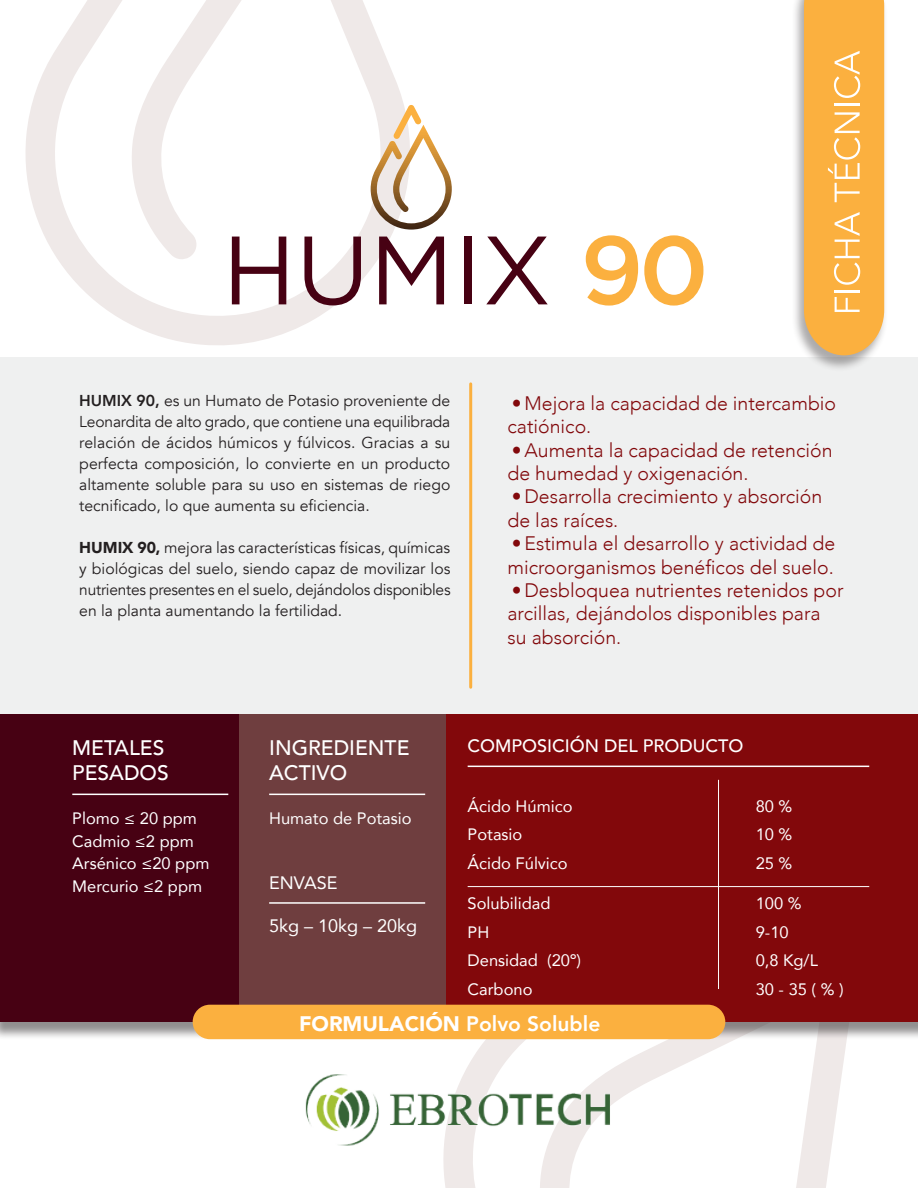
<style>
.page{position:relative;width:918px;height:1188px;background:#fff}
.page>*{position:absolute;margin:0;border:0;box-sizing:border-box;transform-origin:0 0}
.t1{font:500 21px "Avenir";color:#fff}
.t2{font:800 21px "Avenir";color:#fff}
.t3{font:300 19.5px/23.4px "Avenir";color:#82080b}
.t4{font:500 18px "Avenir";color:#fff}
.t5{font:18px "Avenir";color:#fff}
.t6{font:16.5px "Avenir";color:#fff}
.t7{font:15.75px/21px "Avenir";color:#231f20;text-align:justify}
.s1{font-weight:800}
.s2{font-weight:900}
</style>
<div class="page">
<svg style="left:443px;top:1041px;width:404px;height:147px"></svg>
<div style="left:0;top:716px;width:918px;height:325px;background:#231f20;opacity:.5"></div>
<div style="left:442px;top:714px;width:476px;height:308px;background:#82080b"></div>
<div style="left:0;top:714px;width:239px;height:308px;background:#470113"></div>
<div style="left:239px;top:714px;width:207px;height:308px;background:#6f3e3f"></div>
<div style="left:0;top:357px;width:918px;height:357px;background:#eff0f0"></div>
<svg style="left:25px;top:0;width:379px;height:345px"></svg>
<div style="left:193px;top:1005px;width:532px;height:34px;background:#fbb03f;border-radius:17px"></div>
<div style="left:791px;top:0;width:97px;height:372px;background:#231f20;opacity:.38"></div>
<svg style="left:232px;top:237px;width:54px;height:67px"></svg>
<svg style="left:304px;top:237px;width:57px;height:68px"></svg>
<svg style="left:379px;top:237px;width:65px;height:67px"></svg>
<div style="left:464px;top:237px;width:8px;height:67px;background:#470113"></div>
<svg style="left:486px;top:237px;width:62px;height:67px"></svg>
<svg style="left:586px;top:235px;width:52px;height:71px"></svg>
<svg style="left:644px;top:235px;width:59px;height:71px"></svg>
<svg style="left:371px;top:105px;width:81px;height:125px"></svg>
<svg style="left:804px;top:0;width:80px;height:355px;background:#fab54d"></svg>
<hr style="left:469px;top:384px;width:3px;height:303px;background:#fbb03f">
<hr style="left:72px;top:794px;width:156px;height:1px;background:#fff">
<hr style="left:269px;top:794px;width:156px;height:1px;background:#fff">
<hr style="left:468px;top:766px;width:401px;height:1px;background:#fff">
<hr style="left:269px;top:902px;width:156px;height:2px;background:#fff">
<hr style="left:718px;top:780px;width:1px;height:209px;background:#fff">
<img style="left:305px;top:1045px;width:363px;height:119px">
<hr style="left:468px;top:886px;width:401px;height:1px;background:#fff">
<p class="t7" style="left:79px;top:390px;width:373px"><span class="s1">HUMIX 90,</span> es un Humato de Potasio proveniente de Leonardita de alto grado, que contiene una equilibrada relación de ácidos húmicos y fúlvicos. Gracias a su perfecta composición, lo convierte en un producto altamente soluble para su uso en sistemas de riego tecnificado, lo que aumenta su eficiencia.</p>
<p class="t7" style="left:79px;top:537px;width:373px"><span class="s2">HUMIX 90,</span> mejora las características físicas, químicas y biológicas del suelo, siendo capaz de movilizar los nutrientes presentes en el suelo, dejándolos disponibles en la planta aumentando la fertilidad.</p>
<p class="t3" style="left:508px;top:391px;width:330px">• Mejora la capacidad de intercambio catiónico.</p>
<p class="t3" style="left:508px;top:438px;width:327px">•Aumenta la capacidad de retención de humedad y oxigenación.</p>
<p class="t3" style="left:508px;top:485px;width:316px">• Desarrolla crecimiento y absorción de las raíces.</p>
<p class="t3" style="left:508px;top:532px;width:329px">• Estimula el desarrollo y actividad de microorganismos benéficos del suelo.</p>
<p class="t3" style="left:508px;top:579px;width:338px">• Desbloquea nutrientes retenidos por arcillas, dejándolos disponibles para su absorción.</p>
<p class="t1" style="left:72px;top:729px;width:94px">METALES</p>
<p class="t1" style="left:72px;top:755px;width:98px">PESADOS</p>
<p class="t6" style="left:72px;top:805px;width:126px">Plomo ≤ 20 ppm</p>
<p class="t6" style="left:72px;top:828px;width:123px">Cadmio ≤2 ppm</p>
<p class="t6" style="left:72px;top:850px;width:139px">Arsénico ≤20 ppm</p>
<p class="t6" style="left:72px;top:873px;width:131px">Mercurio ≤2 ppm</p>
<p class="t1" style="left:269px;top:729px;width:142px">INGREDIENTE</p>
<p class="t1" style="left:269px;top:755px;width:80px">ACTIVO</p>
<p class="t6" style="left:269px;top:805px;width:144px">Humato de Potasio</p>
<p class="t5" style="left:269px;top:868px;width:70px">ENVASE</p>
<p class="t5" style="left:269px;top:911px;width:150px">5kg – 10kg – 20kg</p>
<p class="t4" style="left:468px;top:730px;width:277px">COMPOSICIÓN DEL PRODUCTO</p>
<p class="t6" style="left:468px;top:793px;width:106px">Ácido Húmico</p>
<p class="t6" style="left:756px;top:793px;width:38px">80 %</p>
<p class="t6" style="left:468px;top:821px;width:56px">Potasio</p>
<p class="t6" style="left:756px;top:821px;width:38px">10 %</p>
<p class="t6" style="left:468px;top:850px;width:101px">Ácido Fúlvico</p>
<p class="t6" style="left:756px;top:850px;width:38px">25 %</p>
<p class="t6" style="left:468px;top:890px;width:84px">Solubilidad</p>
<p class="t6" style="left:756px;top:890px;width:47px">100 %</p>
<p class="t6" style="left:468px;top:919px;width:23px">PH</p>
<p class="t6" style="left:756px;top:919px;width:35px">9-10</p>
<p class="t6" style="left:468px;top:947px;width:115px">Densidad (20º)</p>
<p class="t6" style="left:756px;top:947px;width:64px">0,8 Kg/L</p>
<p class="t6" style="left:468px;top:976px;width:66px">Carbono</p>
<p class="t6" style="left:756px;top:976px;width:90px">30 - 35 ( % )</p>
<h1 class="t2" style="left:299px;top:1008px;width:303px"><span class="s2">FORMULACIÓN</span> Polvo Soluble</h1>
</div>
